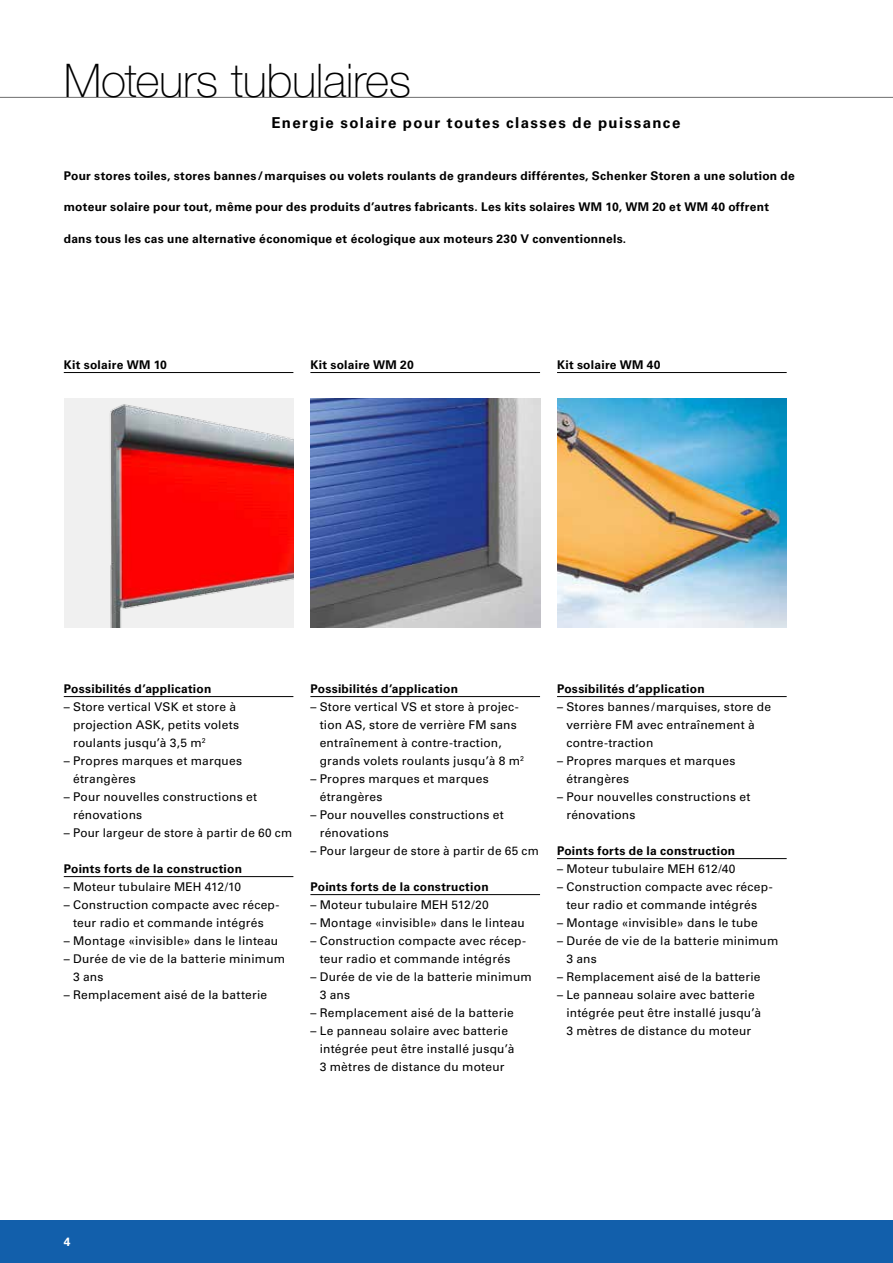
<style>
.page{position:relative;width:893px;height:1263px;background:#fff}
.page>*{position:absolute;margin:0;border:0;box-sizing:border-box;transform-origin:0 0}
.t1{font:100 46.5px "Helvetica Neue LT Std";letter-spacing:-.01em;color:#000}
.t2{font:700 15px "Univers LT Std";letter-spacing:.095em;color:#000}
.t3{font:12px/18px "Univers LT Std";letter-spacing:.015em;color:#000}
.t4{font:700 12px "Univers LT Std";letter-spacing:.02em;color:#000}
.t5{font:700 12px "Univers LT Std";color:#fff}
</style>
<div class="page">
<div style="left:0;top:1220px;width:893px;height:43px;background:#125fab"></div>
<img style="left:557px;top:398px;width:230px;height:230px">
<img style="left:64px;top:398px;width:230px;height:230px">
<img style="left:310px;top:398px;width:230px;height:230px">
<hr style="left:0;top:97px;width:893px;height:1px;background:#6e6e6e">
<hr style="left:64px;top:372px;width:229px;height:1px;background:#000">
<hr style="left:310px;top:372px;width:230px;height:1px;background:#000">
<hr style="left:557px;top:372px;width:230px;height:1px;background:#000">
<hr style="left:64px;top:696px;width:229px;height:1px;background:#000">
<hr style="left:64px;top:876px;width:229px;height:1px;background:#000">
<hr style="left:310px;top:696px;width:230px;height:1px;background:#000">
<hr style="left:310px;top:894px;width:230px;height:1px;background:#000">
<hr style="left:557px;top:696px;width:230px;height:1px;background:#000">
<hr style="left:557px;top:858px;width:230px;height:1px;background:#000">
<h1 class="t1" style="left:64px;top:54px;width:349px">Moteurs tubulaires</h1>
<p class="t2" style="left:271px;top:114px;width:410px">Energie solaire pour toutes classes de puissance</p>
<p class="t4" style="left:64px;top:168px;width:733px">Pour stores toiles, stores bannes/marquises ou volets roulants de grandeurs différentes, Schenker Storen a une solution de</p>
<p class="t4" style="left:64px;top:200px;width:707px">moteur solaire pour tout, même pour des produits d’autres fabricants. Les kits solaires WM 10, WM 20 et WM 40 offrent</p>
<p class="t4" style="left:64px;top:231px;width:564px">dans tous les cas une alternative économique et écologique aux moteurs 230 V conventionnels.</p>
<p class="t4" style="left:64px;top:358px;width:105px">Kit solaire WM 10</p>
<p class="t4" style="left:310px;top:358px;width:105px">Kit solaire WM 20</p>
<p class="t4" style="left:557px;top:358px;width:105px">Kit solaire WM 40</p>
<p class="t4" style="left:64px;top:682px;width:149px">Possibilités d’application</p>
<p class="t3" style="left:73px;top:698px;width:168px;text-indent:-9px">– Store vertical VSK et store à projection ASK, petits volets roulants jusqu’à 3,5 m<sup>2</sup></p>
<p class="t3" style="left:73px;top:752px;width:170px;text-indent:-9px">– Propres marques et marques étrangères</p>
<p class="t3" style="left:73px;top:788px;width:185px;text-indent:-9px">– Pour nouvelles constructions et rénovations</p>
<p class="t3" style="left:64px;top:824px;width:230px">– Pour largeur de store à partir de 60 cm</p>
<p class="t4" style="left:64px;top:862px;width:180px">Points forts de la construction</p>
<p class="t3" style="left:64px;top:878px;width:179px">– Moteur tubulaire MEH 412/10</p>
<p class="t3" style="left:64px;top:896px;width:217px;text-align:center">– Construction compacte avec récep&shy;teur radio et commande intégrés</p>
<p class="t3" style="left:64px;top:932px;width:216px">– Montage «invisible» dans le linteau</p>
<p class="t3" style="left:73px;top:950px;width:213px;text-indent:-9px">– Durée de vie de la batterie minimum<br>3 ans</p>
<p class="t3" style="left:64px;top:986px;width:205px">– Remplacement aisé de la batterie</p>
<p class="t4" style="left:310px;top:682px;width:149px">Possibilités d’application</p>
<p class="t3" style="left:320px;top:698px;width:206px;text-indent:-9px">– Store vertical VS et store à projec&shy;tion AS, store de verrière FM sans entraînement à contre-traction, grands volets roulants jusqu’à 8 m<sup>2</sup></p>
<p class="t3" style="left:320px;top:770px;width:170px;text-indent:-9px">– Propres marques et marques étrangères</p>
<p class="t3" style="left:320px;top:806px;width:185px;text-indent:-9px">– Pour nouvelles constructions et rénovations</p>
<p class="t3" style="left:310px;top:842px;width:230px">– Pour largeur de store à partir de 65 cm</p>
<p class="t4" style="left:310px;top:880px;width:180px">Points forts de la construction</p>
<p class="t3" style="left:310px;top:896px;width:180px">– Moteur tubulaire MEH 512/20</p>
<p class="t3" style="left:310px;top:914px;width:216px">– Montage «invisible» dans le linteau</p>
<p class="t3" style="left:310px;top:932px;width:217px;text-align:center">– Construction compacte avec récep&shy;teur radio et commande intégrés</p>
<p class="t3" style="left:320px;top:968px;width:213px;text-indent:-9px">– Durée de vie de la batterie minimum<br>3 ans</p>
<p class="t3" style="left:310px;top:1004px;width:205px">– Remplacement aisé de la batterie</p>
<p class="t3" style="left:320px;top:1022px;width:196px;text-indent:-9px">– Le panneau solaire avec batterie intégrée peut être installé jusqu’à<br>3 mètres de distance du moteur</p>
<p class="t4" style="left:557px;top:682px;width:149px">Possibilités d’application</p>
<p class="t3" style="left:566px;top:698px;width:206px;text-indent:-9px">– Stores bannes/marquises, store de verrière FM avec entraînement à contre-traction</p>
<p class="t3" style="left:566px;top:752px;width:170px;text-indent:-9px">– Propres marques et marques étrangères</p>
<p class="t3" style="left:566px;top:788px;width:185px;text-indent:-9px">– Pour nouvelles constructions et rénovations</p>
<p class="t4" style="left:557px;top:844px;width:180px">Points forts de la construction</p>
<p class="t3" style="left:557px;top:860px;width:180px">– Moteur tubulaire MEH 612/40</p>
<p class="t3" style="left:557px;top:878px;width:217px;text-align:center">– Construction compacte avec récep&shy;teur radio et commande intégrés</p>
<p class="t3" style="left:557px;top:914px;width:202px">– Montage «invisible» dans le tube</p>
<p class="t3" style="left:566px;top:932px;width:213px;text-indent:-9px">– Durée de vie de la batterie minimum<br>3 ans</p>
<p class="t3" style="left:557px;top:968px;width:205px">– Remplacement aisé de la batterie</p>
<p class="t3" style="left:566px;top:986px;width:196px;text-indent:-9px">– Le panneau solaire avec batterie intégrée peut être installé jusqu’à<br>3 mètres de distance du moteur</p>
<p class="t5" style="left:64px;top:1235px;width:8px">4</p>
</div>
